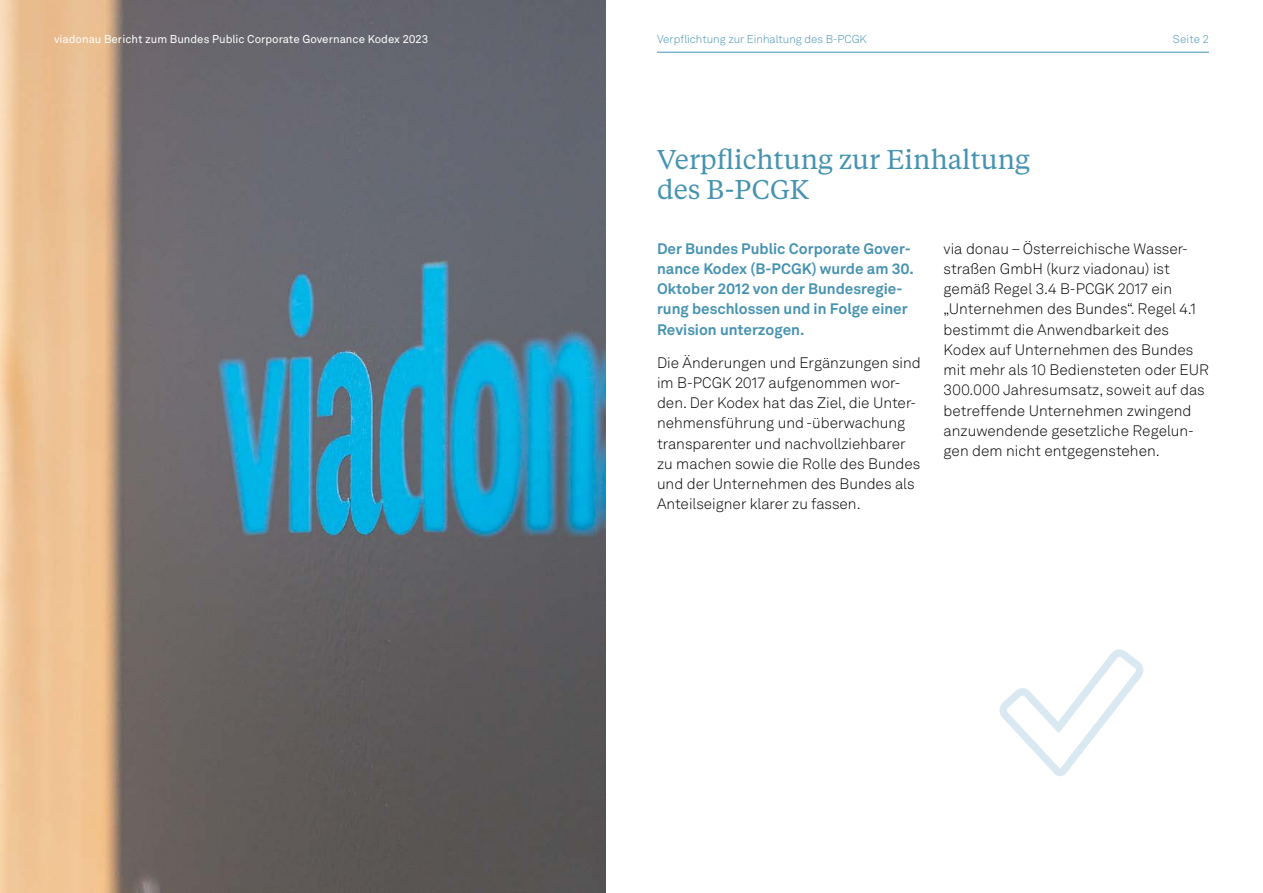
<style>
.page{position:relative;width:1263px;height:893px;background:#fff}
.page>*{position:absolute;margin:0;border:0;box-sizing:border-box;transform-origin:0 0}
.Headline_HL1{font:27px/30px "Tiempos Text";color:#4592b1}
.Fliesstext{font:300 15px/20.2px "Akkurat LL";color:#000}
.Teaser_o_HL_2{font:700 15px/20.2px "Akkurat LL";color:#4592b1}
.t1{font:11.25px "Akkurat LL";color:#fff}
.t2{font:300 11.25px "Akkurat LL";color:#4592b1}
</style>
<div class="page">
<img style="left:0;top:0;width:606px;height:893px">
<hr style="left:657px;top:52px;width:552px;height:1px;background:#4592b1">
<p class="t1" style="left:54px;top:31px;width:376px">viadonau Bericht zum Bundes Public Corporate Governance Kodex 2023</p>
<p class="t2" style="left:657px;top:32px;width:211px">Verpflichtung zur Einhaltung des B-PCGK</p>
<p class="t2" style="left:1173px;top:32px;width:38px">Seite 2</p>
<h1 class="Headline_HL1" style="left:657px;top:144px;width:374px">Verpflichtung zur Einhaltung des B-PCGK</h1>
<h2 class="Teaser_o_HL_2" style="left:657px;top:237px;width:258px">Der Bundes Public Corporate Gover&shy;nance Kodex (B-PCGK) wurde am 30.<br>Oktober 2012 von der Bundesregie&shy;rung beschlossen und in Folge einer<br>Revision unterzogen.</h2>
<p class="Fliesstext" style="left:657px;top:352px;width:265px">Die Änderungen und Ergänzungen sind im B-PCGK 2017 aufgenommen wor&shy;den. Der Kodex hat das Ziel, die Unter&shy;nehmensführung und -überwachung transparenter und nachvollziehbarer zu machen sowie die Rolle des Bundes und der Unternehmen des Bundes als Anteilseigner klarer zu fassen.</p>
<p class="Fliesstext" style="left:944px;top:238px;width:267px">via donau – Österreichische Wasser&shy;straßen GmbH (kurz viadonau) ist gemäß Regel 3.4 B-PCGK 2017 ein „Unternehmen des Bundes“. Regel 4.1 bestimmt die Anwendbarkeit des Kodex auf Unternehmen des Bundes mit mehr als 10 Bediensteten oder EUR 300.000 Jahresumsatz, soweit auf das betreffende Unternehmen zwingend anzuwendende gesetzliche Regelun&shy;gen dem nicht entgegenstehen.</p>
</div>
